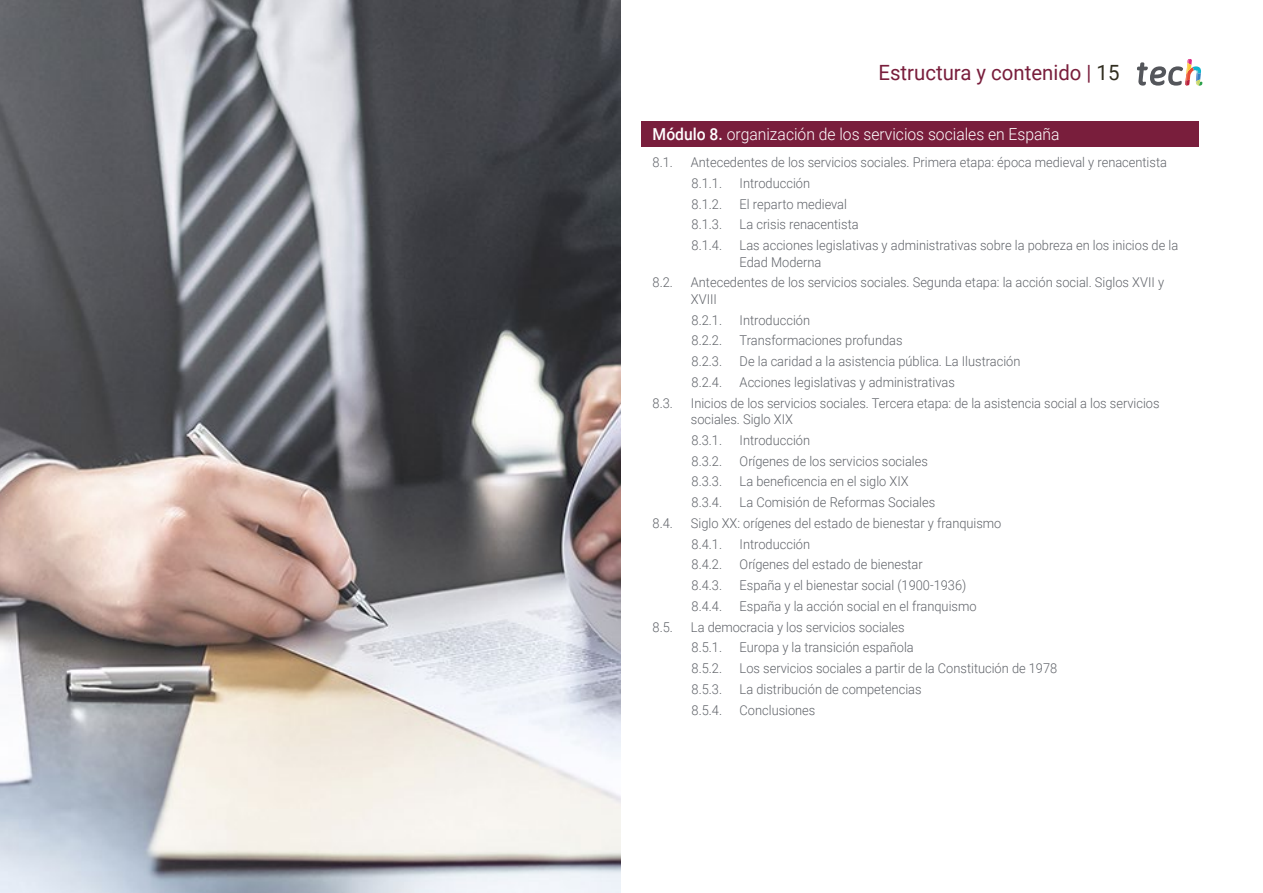
<style>
.page{position:relative;width:1263px;height:893px;background:#fff}
.page>*{position:absolute;margin:0;border:0;box-sizing:border-box;transform-origin:0 0}
.t1{font:21px "Roboto";color:#791e3c}
.t2{font:300 16.5px "Roboto";color:#fff;scale:.95 1}
.t3{font:300 13.5px/20.7px "Roboto";color:#61646a;scale:.95 1}
.s1{color:#312e20}
.s2{font-weight:500}
</style>
<div class="page">
<svg style="left:1137px;top:59px;width:65px;height:27px"></svg>
<img style="left:0;top:0;width:621px;height:893px">
<div style="left:642px;top:121px;width:557px;height:25px;background:#791e3c"></div>
<h1 class="t1" style="left:878px;top:57px;width:242px">Estructura y contenido | <span class="s1">15</span></h1>
<p class="t2" style="left:653px;top:123px;width:430px"><span class="s2">Módulo 8.</span> organización de los servicios sociales en España</p>
<p class="t3" style="left:653px;top:151px;width:23px">8.1.</p>
<p class="t3" style="left:691px;top:151px;width:503px">Antecedentes de los servicios sociales. Primera etapa: época medieval y renacentista<br>8.1.1.</p>
<p class="t3" style="left:740px;top:172px;width:76px">Introducción</p>
<p class="t3" style="left:692px;top:193px;width:34px">8.1.2.</p>
<p class="t3" style="left:740px;top:193px;width:115px">El reparto medieval</p>
<p class="t3" style="left:692px;top:214px;width:34px">8.1.3.</p>
<p class="t3" style="left:740px;top:214px;width:127px">La crisis renacentista</p>
<p class="t3" style="left:692px;top:234px;width:34px">8.1.4.</p>
<p class="t3" style="left:740px;top:237px;width:463px;line-height:16.5px">Las acciones legislativas y administrativas sobre la pobreza en los inicios de la<br>Edad Moderna</p>
<p class="t3" style="left:653px;top:272px;width:23px">8.2.</p>
<p class="t3" style="left:691px;top:274px;width:500px;line-height:16.5px">Antecedentes de los servicios sociales. Segunda etapa: la acción social. Siglos XVII y<br>XVIII</p>
<p class="t3" style="left:692px;top:309px;width:34px">8.2.1.</p>
<p class="t3" style="left:740px;top:309px;width:76px">Introducción</p>
<p class="t3" style="left:692px;top:330px;width:34px">8.2.2.</p>
<p class="t3" style="left:740px;top:330px;width:173px">Transformaciones profundas</p>
<p class="t3" style="left:692px;top:350px;width:34px">8.2.3.</p>
<p class="t3" style="left:740px;top:350px;width:297px">De la caridad a la asistencia pública. La Ilustración</p>
<p class="t3" style="left:692px;top:371px;width:34px">8.2.4.</p>
<p class="t3" style="left:740px;top:371px;width:228px">Acciones legislativas y administrativas</p>
<p class="t3" style="left:653px;top:392px;width:23px">8.3.</p>
<p class="t3" style="left:691px;top:394px;width:495px;line-height:16.5px">Inicios de los servicios sociales. Tercera etapa: de la asistencia social a los servicios sociales. Siglo XIX</p>
<p class="t3" style="left:692px;top:429px;width:34px">8.3.1.</p>
<p class="t3" style="left:740px;top:429px;width:76px">Introducción</p>
<p class="t3" style="left:692px;top:450px;width:34px">8.3.2.</p>
<p class="t3" style="left:740px;top:450px;width:200px">Orígenes de los servicios sociales</p>
<p class="t3" style="left:692px;top:471px;width:34px">8.3.3.</p>
<p class="t3" style="left:740px;top:471px;width:179px">La beneficencia en el siglo XIX</p>
<p class="t3" style="left:692px;top:491px;width:34px">8.3.4.</p>
<p class="t3" style="left:740px;top:491px;width:207px">La Comisión de Reformas Sociales</p>
<p class="t3" style="left:653px;top:512px;width:23px">8.4.</p>
<p class="t3" style="left:691px;top:512px;width:328px">Siglo XX: orígenes del estado de bienestar y franquismo<br>8.4.1.</p>
<p class="t3" style="left:740px;top:533px;width:76px">Introducción</p>
<p class="t3" style="left:692px;top:554px;width:34px">8.4.2.</p>
<p class="t3" style="left:740px;top:554px;width:194px">Orígenes del estado de bienestar</p>
<p class="t3" style="left:692px;top:574px;width:34px">8.4.3.</p>
<p class="t3" style="left:740px;top:574px;width:240px">España y el bienestar social (1900-1936)</p>
<p class="t3" style="left:692px;top:595px;width:34px">8.4.4.</p>
<p class="t3" style="left:740px;top:595px;width:251px">España y la acción social en el franquismo</p>
<p class="t3" style="left:653px;top:616px;width:23px">8.5.</p>
<p class="t3" style="left:691px;top:616px;width:227px">La democracia y los servicios sociales<br>8.5.1.</p>
<p class="t3" style="left:740px;top:637px;width:185px">Europa y la transición española</p>
<p class="t3" style="left:692px;top:657px;width:34px">8.5.2.</p>
<p class="t3" style="left:740px;top:657px;width:336px">Los servicios sociales a partir de la Constitución de 1978</p>
<p class="t3" style="left:692px;top:678px;width:34px">8.5.3.</p>
<p class="t3" style="left:740px;top:678px;width:193px">La distribución de competencias</p>
<p class="t3" style="left:692px;top:699px;width:34px">8.5.4.</p>
<p class="t3" style="left:740px;top:699px;width:81px">Conclusiones</p>
</div>
